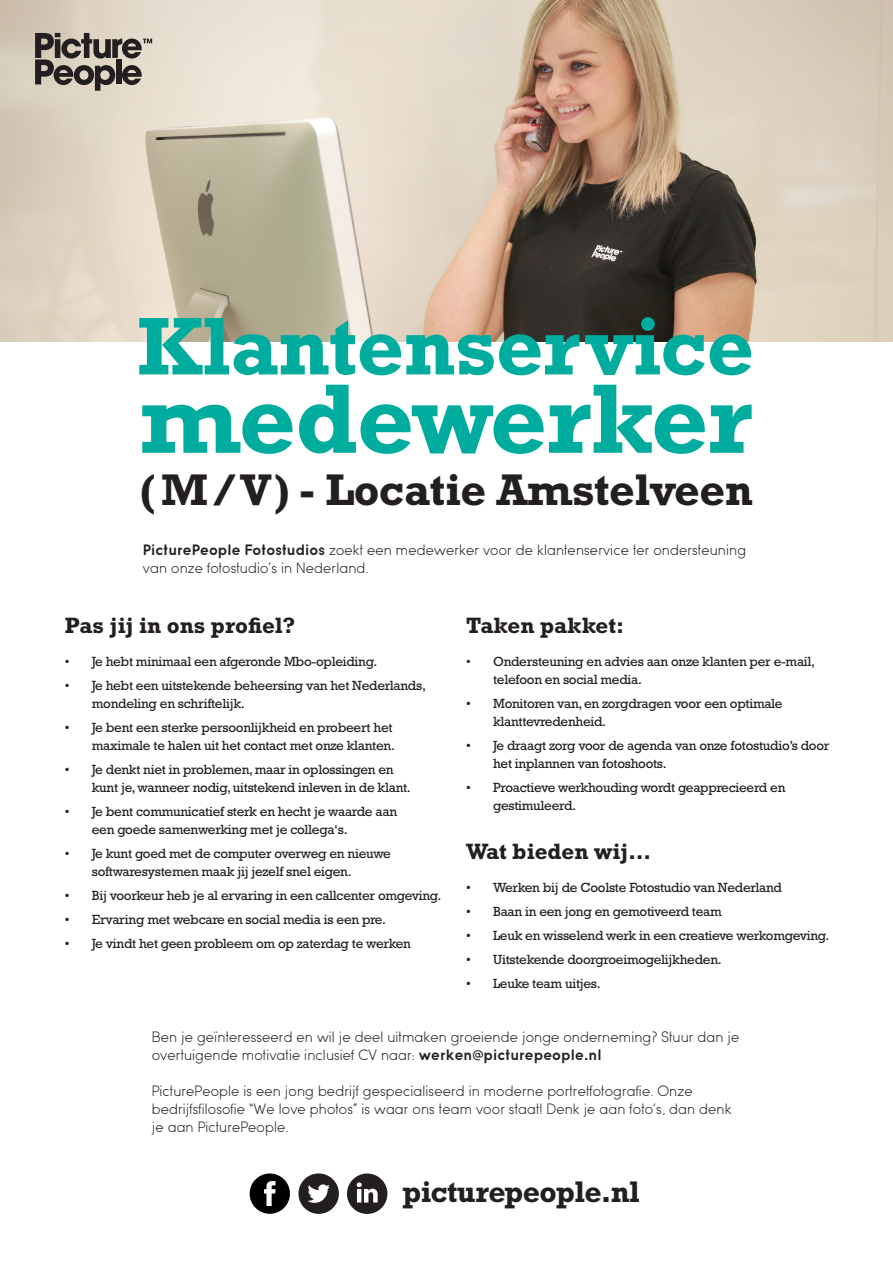
<style>
.page{position:relative;width:893px;height:1263px;background:#fff}
.page>*{position:absolute;margin:0;border:0;box-sizing:border-box;transform-origin:0 0}
.t1{font:700 100.35px "Rockwell Std";letter-spacing:-.01em;color:#00ac9d}
.t2{font:700 83.1px "Rockwell Std";letter-spacing:-.01em;color:#00ac9d}
.t3{font:700 45px "Rockwell Std";letter-spacing:-.01em;color:#231f20}
.t4{font:700 30.3px "Rockwell Std";letter-spacing:-.02em;color:#231f20}
.t5{font:700 22.5px "Rockwell Std";color:#231f20}
.t6{font:300 15px/18px "Sofia";letter-spacing:.01em;color:#231f20}
.t7{font:13.5px/18px "Rockwell Std";letter-spacing:-.02em;color:#231f20}
.s1{font-weight:700}
</style>
<div class="page">
<img style="left:0;top:0;width:893px;height:341px">
<svg style="left:35px;top:33px;width:117px;height:58px;background:#8b847c"></svg>
<svg style="left:250px;top:1173px;width:40px;height:41px"></svg>
<div style="left:298px;top:1173px;width:41px;height:41px;background:#231f20;border-radius:50%"></div>
<svg style="left:308px;top:1184px;width:22px;height:19px"></svg>
<div style="left:347px;top:1173px;width:40px;height:41px;background:#231f20;border-radius:50%"></div>
<svg style="left:357px;top:1182px;width:21px;height:20px"></svg>
<h2 class="t2" style="left:138px;top:297px;width:618px">Klantenservice</h2>
<h1 class="t1" style="left:140px;top:360px;width:613px">medewerker</h1>
<h3 class="t3" style="left:140px;top:463px;width:615px">( M / V ) - Locatie Amstelveen</h3>
<p class="t6" style="left:143px;top:541px;width:605px"><span class="s1">PicturePeople Fotostudios</span> zoekt een medewerker voor de klantenservice ter ondersteuning van onze fotostudio’s in Nederland.</p>
<h3 class="t5" style="left:65px;top:612px;width:232px">Pas jij in ons profiel?</h3>
<p class="t7" style="left:65px;top:652px;width:314px">• Je hebt minimaal een afgeronde Mbo-opleiding.</p>
<p class="t7" style="left:92px;top:676px;width:336px;text-indent:-27px">• Je hebt een uitstekende beheersing van het Nederlands, mondeling en schriftelijk.</p>
<p class="t7" style="left:65px;top:718px;width:332px;text-align:right">• Je bent een sterke persoonlijkheid en probeert het maximale te halen uit het contact met onze klanten.</p>
<p class="t7" style="left:92px;top:760px;width:321px;text-indent:-27px">• Je denkt niet in problemen, maar in oplossingen en kunt je, wanneer nodig, uitstekend inleven in de klant.</p>
<p class="t7" style="left:92px;top:802px;width:307px;text-indent:-27px">• Je bent communicatief sterk en hecht je waarde aan een goede samenwerking met je collega‘s.</p>
<p class="t7" style="left:92px;top:844px;width:301px;text-indent:-27px">• Je kunt goed met de computer overweg en nieuwe softwaresystemen maak jij jezelf snel eigen.</p>
<p class="t7" style="left:65px;top:886px;width:378px">• Bij voorkeur heb je al ervaring in een callcenter omgeving.</p>
<p class="t7" style="left:65px;top:910px;width:323px">• Ervaring met webcare en social media is een pre.</p>
<p class="t7" style="left:65px;top:934px;width:348px">• Je vindt het geen probleem om op zaterdag te werken</p>
<h3 class="t5" style="left:466px;top:612px;width:160px">Taken pakket:</h3>
<p class="t7" style="left:493px;top:652px;width:324px;text-indent:-27px">• Ondersteuning en advies aan onze klanten per e-mail, telefoon en social media.</p>
<p class="t7" style="left:493px;top:694px;width:291px;text-indent:-27px">• Monitoren van, en zorgdragen voor een optimale klanttevredenheid.</p>
<p class="t7" style="left:493px;top:736px;width:338px;text-indent:-27px">• Je draagt zorg voor de agenda van onze fotostudio’s door het inplannen van fotoshoots.</p>
<p class="t7" style="left:493px;top:778px;width:294px;text-indent:-27px">• Proactieve werkhouding wordt geapprecieerd en gestimuleerd.</p>
<h3 class="t5" style="left:466px;top:838px;width:186px">Wat bieden wij…</h3>
<p class="t7" style="left:466px;top:878px;width:317px">• Werken bij de Coolste Fotostudio van Nederland</p>
<p class="t7" style="left:466px;top:902px;width:257px">• Baan in een jong en gemotiveerd team</p>
<p class="t7" style="left:466px;top:926px;width:365px">• Leuk en wisselend werk in een creatieve werkomgeving.</p>
<p class="t7" style="left:466px;top:950px;width:257px">• Uitstekende doorgroeimogelijkheden.</p>
<p class="t7" style="left:466px;top:974px;width:136px">• Leuke team uitjes.</p>
<p class="t6" style="left:152px;top:1028px;width:589px">Ben je geïnteresseerd en wil je deel uitmaken groeiende jonge onderneming? Stuur dan je overtuigende motivatie inclusief CV naar: <span class="s1">werken@picturepeople.nl</span></p>
<p class="t6" style="left:152px;top:1082px;width:581px">PicturePeople is een jong bedrijf gespecialiseerd in moderne portretfotografie. Onze bedrijfsfilosofie “We love photos” is waar ons team voor staat! Denk je aan foto’s, dan denk je aan PicturePeople.</p>
<h3 class="t4" style="left:402px;top:1173px;width:239px">picturepeople.nl</h3>
</div>
